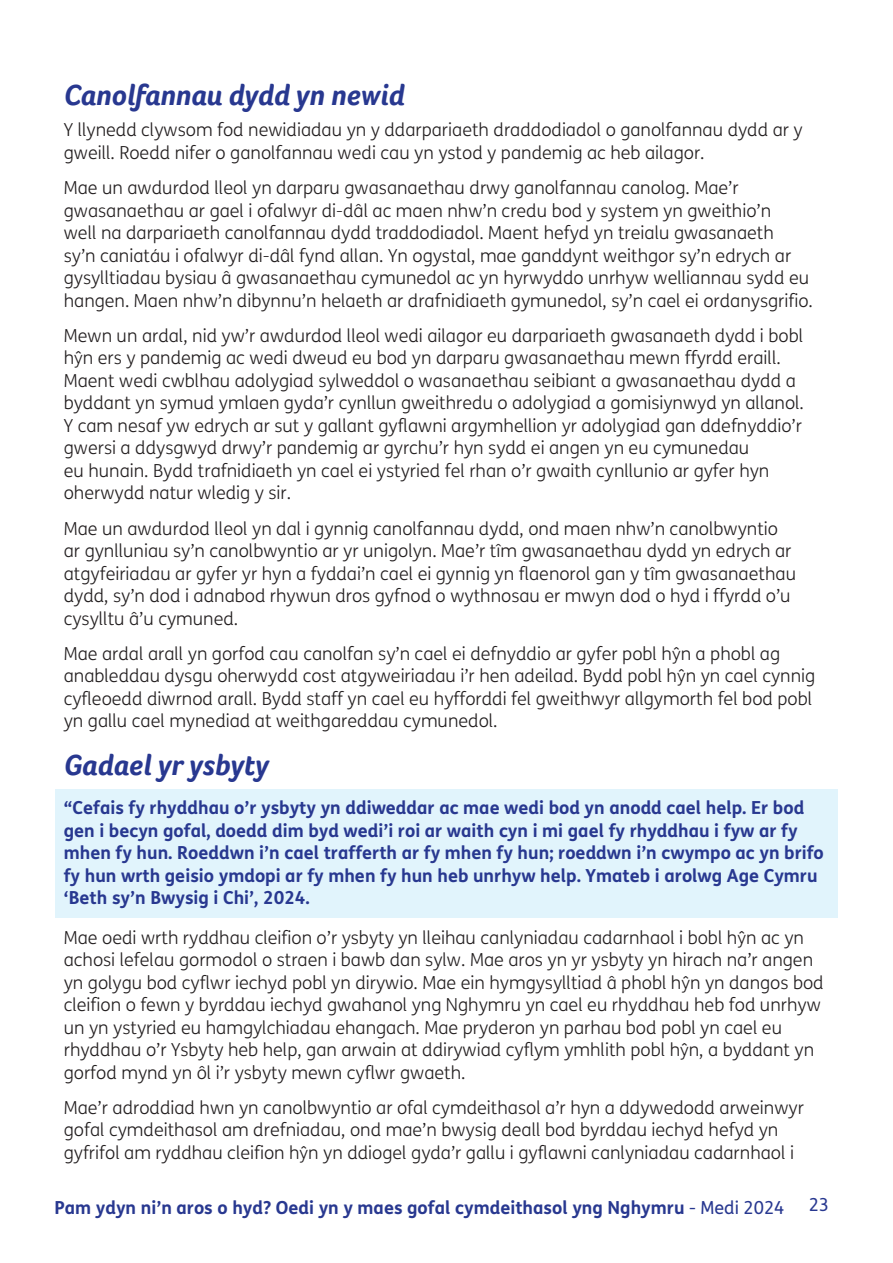
<style>
.page{position:relative;width:893px;height:1263px;background:#fff}
.page>*{position:absolute;margin:0;border:0;box-sizing:border-box;transform-origin:0 0}
.dark_Blue_subheading{font:italic 700 30px "Foco Age UK";color:#283890}
.body{font:300 18px/22.5px "FS Me";color:#231f20}
.t1{font:700 18px/22.5px "FS Me";color:#283890}
.t2{font:18px "FS Me";color:#283890}
.s1{font-family:"AS Lettera Text";font-weight:400}
.s2{font-weight:400}
</style>
<div class="page">
<div style="left:55px;top:789px;width:783px;height:128px;background:#e1f4fc"></div>
<p class="dark_Blue_subheading" style="left:64px;top:77px;width:342px">Canolfannau dydd yn newid</p>
<p class="body" style="left:64px;top:119px;width:740px">Y llynedd clywsom fod newidiadau yn y ddarpariaeth draddodiadol o ganolfannau dydd ar y gweill. Roedd nifer o ganolfannau wedi cau yn ystod y pandemig ac heb ailagor.</p>
<p class="body" style="left:64px;top:177px;width:751px">Mae un awdurdod lleol yn darparu gwasanaethau drwy ganolfannau canolog. Mae’r gwasanaethau ar gael i ofalwyr di-dâl ac maen nhw’n credu bod y system yn gweithio’n<br>well na darpariaeth canolfannau dydd traddodiadol. Maent hefyd yn treialu gwasanaeth<br>sy’n caniatáu i ofalwyr di-dâl fynd allan. Yn ogystal, mae ganddynt weithgor sy’n edrych ar gysylltiadau bysiau â gwasanaethau cymunedol ac yn hyrwyddo unrhyw welliannau sydd eu hangen. Maen nhw’n dibynnu’n helaeth ar drafnidiaeth gymunedol, sy’n cael ei ordanysgrifio.</p>
<p class="body" style="left:64px;top:325px;width:742px">Mewn un ardal, nid yw’r awdurdod lleol wedi ailagor eu darpariaeth gwasanaeth dydd i bobl h<span class="s1">ŷ</span>n ers y pandemig ac wedi dweud eu bod yn darparu gwasanaethau mewn ffyrdd eraill.<br>Maent wedi cwblhau adolygiad sylweddol o wasanaethau seibiant a gwasanaethau dydd a byddant yn symud ymlaen gyda’r cynllun gweithredu o adolygiad a gomisiynwyd yn allanol.<br>Y cam nesaf yw edrych ar sut y gallant gyflawni argymhellion yr adolygiad gan ddefnyddio’r gwersi a ddysgwyd drwy’r pandemig ar gyrchu’r hyn sydd ei angen yn eu cymunedau<br>eu hunain. Bydd trafnidiaeth yn cael ei ystyried fel rhan o’r gwaith cynllunio ar gyfer hyn oherwydd natur wledig y sir.</p>
<p class="body" style="left:64px;top:517px;width:734px">Mae un awdurdod lleol yn dal i gynnig canolfannau dydd, ond maen nhw’n canolbwyntio ar gynlluniau sy’n canolbwyntio ar yr unigolyn. Mae’r tîm gwasanaethau dydd yn edrych ar atgyfeiriadau ar gyfer yr hyn a fyddai’n cael ei gynnig yn flaenorol gan y tîm gwasanaethau dydd, sy’n dod i adnabod rhywun dros gyfnod o wythnosau er mwyn dod o hyd i ffyrdd o’u cysylltu â’u cymuned.</p>
<p class="body" style="left:64px;top:643px;width:753px">Mae ardal arall yn gorfod cau canolfan sy’n cael ei defnyddio ar gyfer pobl h<span class="s1">ŷ</span>n a phobl ag anableddau dysgu oherwydd cost atgyweiriadau i’r hen adeilad. Bydd pobl h<span class="s1">ŷ</span>n yn cael cynnig cyfleoedd diwrnod arall. Bydd staff yn cael eu hyfforddi fel gweithwyr allgymorth fel bod pobl yn gallu cael mynediad at weithgareddau cymunedol.</p>
<p class="dark_Blue_subheading" style="left:64px;top:747px;width:207px">Gadael yr ysbyty</p>
<p class="t1" style="left:64px;top:796px;width:762px">“Cefais fy rhyddhau o’r ysbyty yn ddiweddar ac mae wedi bod yn anodd cael help. Er bod gen i becyn gofal, doedd dim byd wedi’i roi ar waith cyn i mi gael fy rhyddhau i fyw ar fy mhen fy hun. Roeddwn i’n cael trafferth ar fy mhen fy hun; roeddwn i’n cwympo ac yn brifo fy hun wrth geisio ymdopi ar fy mhen fy hun heb unrhyw help. Ymateb i arolwg Age Cymru ‘Beth sy’n Bwysig i Chi’, 2024.</p>
<p class="body" style="left:64px;top:926px;width:761px">Mae oedi wrth ryddhau cleifion o’r ysbyty yn lleihau canlyniadau cadarnhaol i bobl h<span class="s1">ŷ</span>n ac yn achosi lefelau gormodol o straen i bawb dan sylw. Mae aros yn yr ysbyty yn hirach na’r angen yn golygu bod cyflwr iechyd pobl yn dirywio. Mae ein hymgysylltiad â phobl h<span class="s1">ŷ</span>n yn dangos bod cleifion o fewn y byrddau iechyd gwahanol yng Nghymru yn cael eu rhyddhau heb fod unrhyw un yn ystyried eu hamgylchiadau ehangach. Mae pryderon yn parhau bod pobl yn cael eu rhyddhau o’r Ysbyty heb help, gan arwain at ddirywiad cyflym ymhlith pobl h<span class="s1">ŷ</span>n, a byddant yn gorfod mynd yn ôl i’r ysbyty mewn cyflwr gwaeth.</p>
<p class="body" style="left:64px;top:1097px;width:742px">Mae’r adroddiad hwn yn canolbwyntio ar ofal cymdeithasol a’r hyn a ddywedodd arweinwyr gofal cymdeithasol am drefniadau, ond mae’n bwysig deall bod byrddau iechyd hefyd yn gyfrifol am ryddhau cleifion h<span class="s1">ŷ</span>n yn ddiogel gyda’r gallu i gyflawni canlyniadau cadarnhaol i</p>
<p class="t1" style="left:55px;top:1196px;width:731px">Pam ydyn ni’n aros o hyd? Oedi yn y maes gofal cymdeithasol yng Nghymru <span class="s2">- Medi 2024</span></p>
<p class="t2" style="left:809px;top:1192px;width:22px">23</p>
</div>
